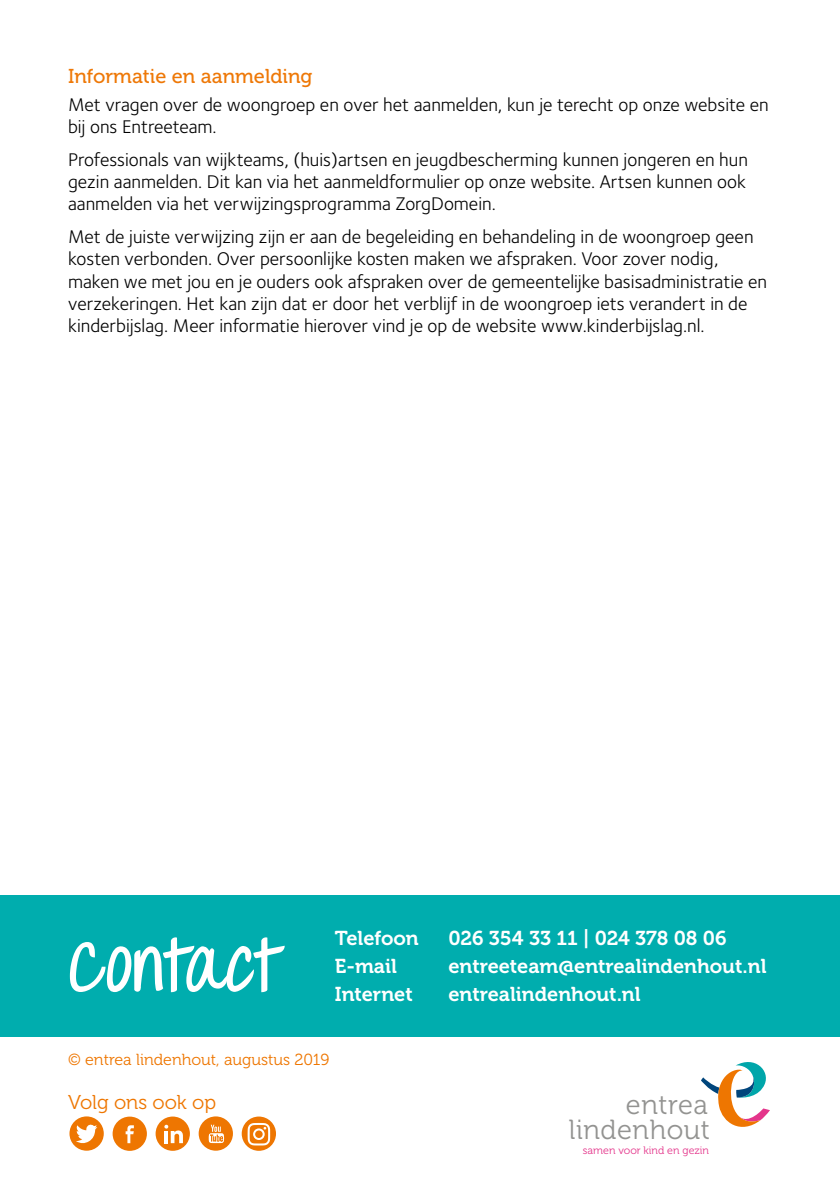
<style>
.page{position:relative;width:840px;height:1191px;background:#fff}
.page>*{position:absolute;margin:0;border:0;box-sizing:border-box;transform-origin:0 0}
.t1{font:700 70px "Throw My Hands Upinthe Air";color:#fff}
.t2{font:27.6px/24.2px "Museo 300";letter-spacing:.02em;color:#939391;text-align:right}
.t3{font:20px "Museo 700";color:#fff}
.t4{font:20px "Museo 500";color:#ee7807}
.t5{font:20px "Museo 300";color:#ee7601}
.t6{font:19px/22px "Foundry Sterling";color:#000}
.t7{font:16px "Museo 300";color:#ee7601}
.t8{font:10.8px "Museo 300";color:#e4358b}
</style>
<div class="page">
<svg style="left:701px;top:1062px;width:69px;height:65px"></svg>
<div style="left:198px;top:1116px;width:35px;height:34px;background:#ee7601;border-radius:50%"></div>
<div style="left:112px;top:1116px;width:35px;height:34px;background:#ee7601;border-radius:50%"></div>
<svg style="left:125px;top:1125px;width:9px;height:18px"></svg>
<div style="left:155px;top:1116px;width:35px;height:34px;background:#ee7601;border-radius:50%"></div>
<svg style="left:164px;top:1124px;width:19px;height:19px"></svg>
<hr style="left:164px;top:1131px;width:4px;height:12px;background:#fff">
<svg style="left:208px;top:1124px;width:16px;height:19px"></svg>
<div style="left:69px;top:1116px;width:35px;height:34px;background:#ee7601;border-radius:50%"></div>
<svg style="left:76px;top:1124px;width:21px;height:19px"></svg>
<svg style="left:241px;top:1116px;width:35px;height:34px"></svg>
<svg style="left:247px;top:1123px;width:23px;height:22px"></svg>
<div style="left:0;top:894px;width:839px;height:142px;background:#00adae"></div>
<p class="t4" style="left:68px;top:65px;width:246px">Informatie en aanmelding</p>
<p class="t6" style="left:68px;top:94px;width:701px">Met vragen over de woongroep en over het aanmelden, kun je terecht op onze website en bij ons Entreeteam.</p>
<p class="t6" style="left:68px;top:149px;width:681px;text-align:justify">Professionals van wijkteams, (huis)artsen en jeugdbescherming kunnen jongeren en hun gezin aanmelden. Dit kan via het aanmeldformulier op onze website. Artsen kunnen ook aanmelden via het verwijzingsprogramma ZorgDomein.</p>
<p class="t6" style="left:68px;top:226px;width:700px">Met de juiste verwijzing zijn er aan de begeleiding en behandeling in de woongroep geen kosten verbonden. Over persoonlijke kosten maken we afspraken. Voor zover nodig, maken we met jou en je ouders ook afspraken over de gemeentelijke basisadministratie en verzekeringen. Het kan zijn dat er door het verblijf in de woongroep iets verandert in de kinderbijslag. Meer informatie hierover vind je op de website www.kinderbijslag.nl.</p>
<h1 class="t1" style="left:68px;top:922px;width:213px">CONTACT</h1>
<p class="t3" style="left:334px;top:927px;width:85px">Telefoon</p>
<p class="t3" style="left:448px;top:927px;width:279px">026 354 33 11 | 024 378 08 06</p>
<p class="t3" style="left:334px;top:955px;width:64px">E-mail</p>
<p class="t3" style="left:448px;top:955px;width:319px">entreeteam@entrealindenhout.nl</p>
<p class="t3" style="left:334px;top:983px;width:79px">Internet</p>
<p class="t3" style="left:448px;top:983px;width:194px">entrealindenhout.nl</p>
<p class="t7" style="left:68px;top:1050px;width:262px">© entrea lindenhout, augustus 2019</p>
<p class="t5" style="left:68px;top:1091px;width:149px">Volg ons ook op</p>
<h2 class="t2" style="left:568px;top:1093px;width:142px">entrea lindenhout</h2>
<p class="t8" style="left:582px;top:1144px;width:127px">samen voor kind en gezin</p>
</div>
